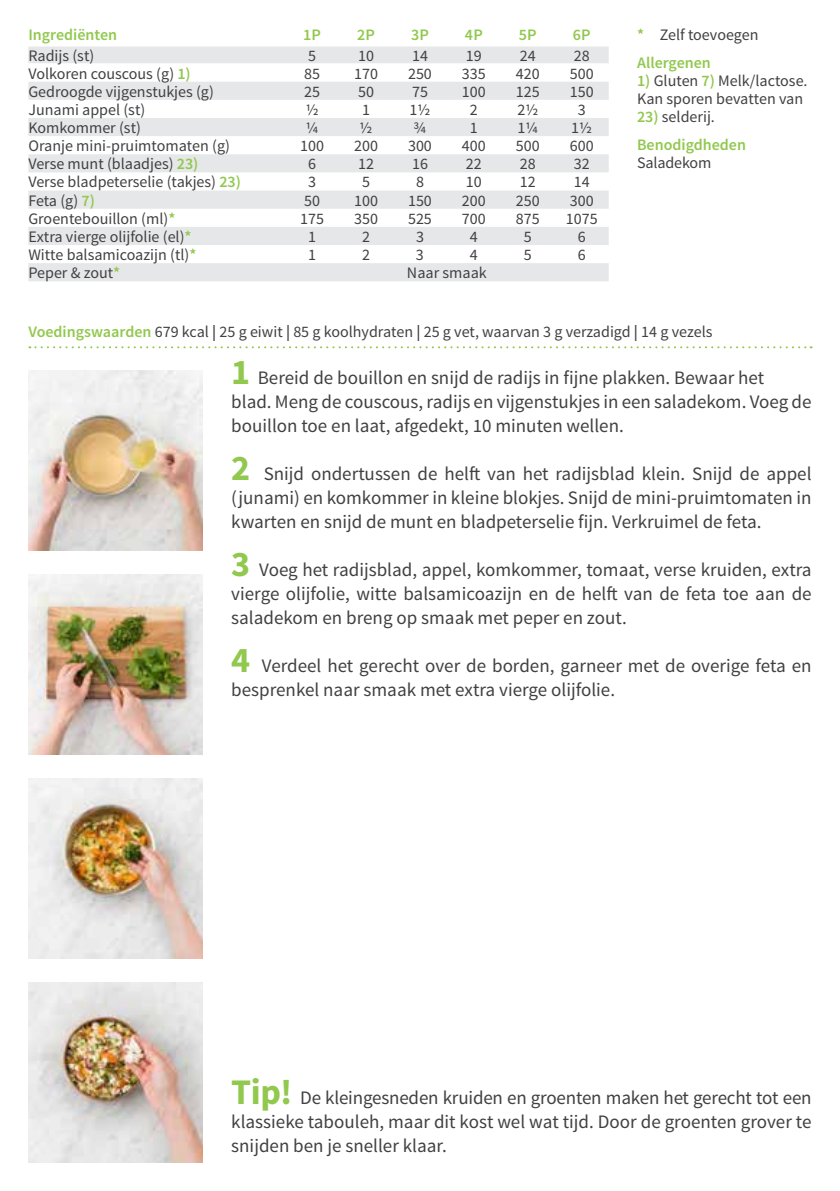
<style>
.page{position:relative;width:840px;height:1191px;background:#fff}
.page>*{position:absolute;margin:0;border:0;box-sizing:border-box;transform-origin:0 0}
.t1{font:19px/24px "Source Sans Pro";color:#414042;text-align:justify}
.t2{font:16px/28px "Source Sans Pro";color:#414042}
.t3{font:600 16px/28px "Source Sans Pro";color:#91c84e}
.s1{font-weight:600;color:#91c84e}
.s2{font-weight:400;color:#414042}
.s3{font-weight:600}
.s4{font-weight:700;font-size:36px;color:#91c84e}
</style>
<div class="page">
<svg style="left:29px;top:346px;width:782px;height:2px"></svg>
<img style="left:28px;top:574px;width:175px;height:180px">
<img style="left:28px;top:778px;width:175px;height:180px">
<img style="left:28px;top:370px;width:175px;height:180px">
<img style="left:28px;top:982px;width:175px;height:180px">
<div style="left:28px;top:46px;width:580px;height:17px;background:#e6e7e8"></div>
<svg style="left:28px;top:82px;width:580px;height:199px;fill:#e6e7e8"></svg>
<p class="t3" style="left:28px;top:21px;width:90px">Ingrediënten</p>
<p class="t3" style="left:303px;top:21px;width:19px">1P</p>
<p class="t3" style="left:357px;top:21px;width:19px">2P</p>
<p class="t3" style="left:411px;top:21px;width:19px">3P</p>
<p class="t3" style="left:464px;top:21px;width:19px">4P</p>
<p class="t3" style="left:518px;top:21px;width:19px">5P</p>
<p class="t3" style="left:572px;top:21px;width:19px">6P</p>
<p class="t2" style="left:28px;top:42px;width:67px">Radijs (st)</p>
<p class="t2" style="left:308px;top:42px;width:9px">5</p>
<p class="t2" style="left:358px;top:42px;width:17px">10</p>
<p class="t2" style="left:412px;top:42px;width:17px">14</p>
<p class="t2" style="left:465px;top:42px;width:17px">19</p>
<p class="t2" style="left:519px;top:42px;width:17px">24</p>
<p class="t2" style="left:573px;top:42px;width:17px">28</p>
<p class="t2" style="left:28px;top:60px;width:164px">Volkoren couscous (g) <span class="s1">1)</span></p>
<p class="t2" style="left:304px;top:60px;width:17px">85</p>
<p class="t2" style="left:354px;top:60px;width:25px">170</p>
<p class="t2" style="left:408px;top:60px;width:25px">250</p>
<p class="t2" style="left:461px;top:60px;width:25px">335</p>
<p class="t2" style="left:515px;top:60px;width:25px">420</p>
<p class="t2" style="left:569px;top:60px;width:25px">500</p>
<p class="t2" style="left:28px;top:78px;width:187px">Gedroogde vijgenstukjes (g)</p>
<p class="t2" style="left:304px;top:78px;width:17px">25</p>
<p class="t2" style="left:358px;top:78px;width:17px">50</p>
<p class="t2" style="left:412px;top:78px;width:17px">75</p>
<p class="t2" style="left:461px;top:78px;width:25px">100</p>
<p class="t2" style="left:515px;top:78px;width:25px">125</p>
<p class="t2" style="left:569px;top:78px;width:25px">150</p>
<p class="t2" style="left:28px;top:96px;width:118px">Junami appel (st)</p>
<p class="t2" style="left:305px;top:96px;width:14px">½</p>
<p class="t2" style="left:362px;top:96px;width:9px">1</p>
<p class="t2" style="left:409px;top:96px;width:22px">1½</p>
<p class="t2" style="left:469px;top:96px;width:9px">2</p>
<p class="t2" style="left:517px;top:96px;width:22px">2½</p>
<p class="t2" style="left:577px;top:96px;width:9px">3</p>
<p class="t2" style="left:28px;top:114px;width:114px">Komkommer (st)</p>
<p class="t2" style="left:306px;top:114px;width:14px">¼</p>
<p class="t2" style="left:359px;top:114px;width:14px">½</p>
<p class="t2" style="left:413px;top:114px;width:14px">¾</p>
<p class="t2" style="left:469px;top:114px;width:9px">1</p>
<p class="t2" style="left:517px;top:114px;width:22px">1¼</p>
<p class="t2" style="left:571px;top:114px;width:22px">1½</p>
<p class="t2" style="left:28px;top:132px;width:203px">Oranje mini-pruimtomaten (g)</p>
<p class="t2" style="left:300px;top:132px;width:25px">100</p>
<p class="t2" style="left:354px;top:132px;width:25px">200</p>
<p class="t2" style="left:408px;top:132px;width:25px">300</p>
<p class="t2" style="left:461px;top:132px;width:25px">400</p>
<p class="t2" style="left:515px;top:132px;width:25px">500</p>
<p class="t2" style="left:569px;top:132px;width:25px">600</p>
<p class="t2" style="left:28px;top:150px;width:171px">Verse munt (blaadjes) <span class="s1">23)</span></p>
<p class="t2" style="left:308px;top:150px;width:9px">6</p>
<p class="t2" style="left:358px;top:150px;width:17px">12</p>
<p class="t2" style="left:412px;top:150px;width:17px">16</p>
<p class="t2" style="left:465px;top:150px;width:17px">22</p>
<p class="t2" style="left:519px;top:150px;width:17px">28</p>
<p class="t2" style="left:573px;top:150px;width:17px">32</p>
<p class="t2" style="left:28px;top:168px;width:214px">Verse bladpeterselie (takjes) <span class="s1">23)</span></p>
<p class="t2" style="left:308px;top:168px;width:9px">3</p>
<p class="t2" style="left:362px;top:168px;width:9px">5</p>
<p class="t2" style="left:416px;top:168px;width:9px">8</p>
<p class="t2" style="left:465px;top:168px;width:17px">10</p>
<p class="t2" style="left:519px;top:168px;width:17px">12</p>
<p class="t2" style="left:573px;top:168px;width:17px">14</p>
<p class="t2" style="left:28px;top:187px;width:68px">Feta (g) <span class="s1">7)</span></p>
<p class="t2" style="left:304px;top:187px;width:17px">50</p>
<p class="t2" style="left:354px;top:187px;width:25px">100</p>
<p class="t2" style="left:408px;top:187px;width:25px">150</p>
<p class="t2" style="left:461px;top:187px;width:25px">200</p>
<p class="t2" style="left:515px;top:187px;width:25px">250</p>
<p class="t2" style="left:569px;top:187px;width:25px">300</p>
<p class="t2" style="left:28px;top:205px;width:148px">Groentebouillon (ml)<span class="s1">*</span></p>
<p class="t2" style="left:300px;top:205px;width:25px">175</p>
<p class="t2" style="left:354px;top:205px;width:25px">350</p>
<p class="t2" style="left:408px;top:205px;width:25px">525</p>
<p class="t2" style="left:461px;top:205px;width:25px">700</p>
<p class="t2" style="left:515px;top:205px;width:25px">875</p>
<p class="t2" style="left:565px;top:205px;width:33px">1075</p>
<p class="t2" style="left:28px;top:223px;width:165px">Extra vierge olijfolie (el)<span class="s1">*</span></p>
<p class="t2" style="left:308px;top:223px;width:9px">1</p>
<p class="t2" style="left:362px;top:223px;width:9px">2</p>
<p class="t2" style="left:416px;top:223px;width:9px">3</p>
<p class="t2" style="left:469px;top:223px;width:9px">4</p>
<p class="t2" style="left:523px;top:223px;width:9px">5</p>
<p class="t2" style="left:577px;top:223px;width:9px">6</p>
<p class="t2" style="left:28px;top:241px;width:169px">Witte balsamicoazijn (tl)<span class="s1">*</span></p>
<p class="t2" style="left:308px;top:241px;width:9px">1</p>
<p class="t2" style="left:362px;top:241px;width:9px">2</p>
<p class="t2" style="left:416px;top:241px;width:9px">3</p>
<p class="t2" style="left:469px;top:241px;width:9px">4</p>
<p class="t2" style="left:523px;top:241px;width:9px">5</p>
<p class="t2" style="left:577px;top:241px;width:9px">6</p>
<p class="t2" style="left:28px;top:259px;width:93px">Peper &amp; zout<span class="s1">*</span></p>
<p class="t2" style="left:407px;top:259px;width:81px">Naar smaak</p>
<p class="t2" style="left:636px;top:21px;width:123px"><span class="s1">*</span> Zelf toevoegen<br><span class="s1">Allergenen</span></p>
<p class="t2" style="left:636px;top:72px;width:172px;line-height:18px"><span class="s1">1)</span> Gluten <span class="s1">7)</span> Melk/lactose.<br>Kan sporen bevatten van</p>
<p class="t3" style="left:636px;top:103px;width:110px">23) <span class="s2">selderij.<br></span>Benodigdheden</p>
<p class="t2" style="left:636px;top:149px;width:76px">Saladekom</p>
<p class="t2" style="left:28px;top:317px;width:685px"><span class="s1">Voedingswaarden</span> 679 kcal <span class="s3">|</span> 25 g eiwit <span class="s3">|</span> 85 g koolhydraten <span class="s3">|</span> 25 g vet, waarvan 3 g verzadigd <span class="s3">|</span> 14 g vezels</p>
<p class="t1" style="left:231px;top:366px;width:581px;text-align:left"><span class="s4">1</span> Bereid de bouillon en snijd de radijs in fijne plakken. Bewaar het<br>blad. Meng de couscous, radijs en vijgenstukjes in een saladekom. Voeg de bouillon toe en laat, afgedekt, 10 minuten wellen.</p>
<p class="t1" style="left:231px;top:462px;width:581px"><span class="s4">2</span> Snijd ondertussen de helft van het radijsblad klein. Snijd de appel (junami) en komkommer in kleine blokjes. Snijd de mini-pruimtomaten in kwarten en snijd de munt en bladpeterselie fijn. Verkruimel de feta.</p>
<p class="t1" style="left:231px;top:558px;width:581px"><span class="s4">3</span> Voeg het radijsblad, appel, komkommer, tomaat, verse kruiden, extra vierge olijfolie, witte balsamicoazijn en de helft van de feta toe aan de saladekom en breng op smaak met peper en zout.</p>
<p class="t1" style="left:231px;top:654px;width:581px"><span class="s4">4</span> Verdeel het gerecht over de borden, garneer met de overige feta en besprenkel naar smaak met extra vierge olijfolie.</p>
<p class="t1" style="left:231px;top:1086px;width:581px"><span class="s4">Tip!</span> De kleingesneden kruiden en groenten maken het gerecht tot een klassieke tabouleh, maar dit kost wel wat tijd. Door de groenten grover te snijden ben je sneller klaar.</p>
</div>
